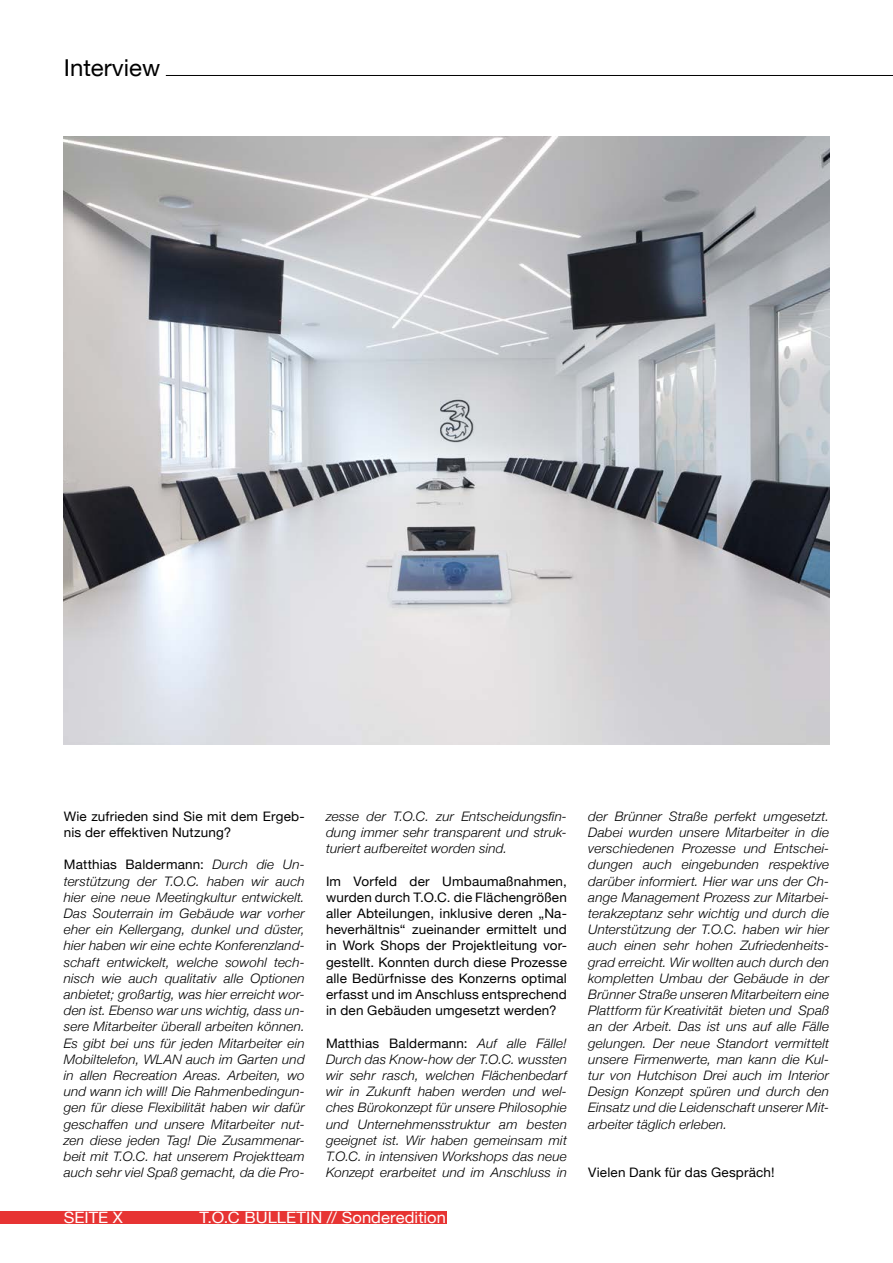
<style>
.page{position:relative;width:893px;height:1263px;background:#fff}
.page>*{position:absolute;margin:0;border:0;box-sizing:border-box;transform-origin:0 0}
.t1{font:23.25px "Helvetica Neue";color:#000}
.t2{font:15.6px "Helvetica Neue";letter-spacing:.005em;color:#fff;scale:1.05 1}
.t3{font:italic 300 13.05px/16.2px "Helvetica Neue";letter-spacing:.01em;color:#000;text-align:justify}
.t4{font:13.05px/16.2px "Helvetica Neue";letter-spacing:.015em;color:#000}
.s1{font-weight:400;font-style:normal}
</style>
<div class="page">
<div style="left:0;top:1211px;width:446px;height:13px;background:#e73433"></div>
<hr style="left:166px;top:75px;width:727px;height:1px;background:#000">
<img style="left:64px;top:136px;width:765px;height:608px">
<h1 class="t1" style="left:64px;top:51px;width:98px">Interview</h1>
<p class="t4" style="left:64px;top:809px;width:242px">Wie zufrieden sind Sie mit dem Ergeb&shy;nis der effektiven Nutzung?</p>
<p class="t3" style="left:64px;top:856px;width:242px"><span class="s1">Matthias Baldermann:</span> Durch die Un&shy;terstützung der T.O.C. haben wir auch hier eine neue Meetingkultur entwickelt.<br>Das Souterrain im Gebäude war vorher eher ein Kellergang, dunkel und düster, hier haben wir eine echte Konferenzland&shy;schaft entwickelt, welche sowohl tech&shy;nisch wie auch qualitativ alle Optionen anbietet; großartig, was hier erreicht wor&shy;den ist. Ebenso war uns wichtig, dass un&shy;sere Mitarbeiter überall arbeiten können.<br>Es gibt bei uns für jeden Mitarbeiter ein Mobiltelefon, WLAN auch im Garten und in allen Recreation Areas. Arbeiten, wo und wann ich will! Die Rahmenbedingun&shy;gen für diese Flexibilität haben wir dafür geschaffen und unsere Mitarbeiter nut&shy;zen diese jeden Tag! Die Zusammenar&shy;beit mit T.O.C. hat unserem Projektteam auch sehr viel Spaß gemacht, da die Pro-</p>
<p class="t3" style="left:326px;top:807px;width:242px">zesse der T.O.C. zur Entscheidungsfin&shy;dung immer sehr transparent und struk&shy;turiert aufbereitet worden sind.</p>
<p class="t4" style="left:326px;top:874px;width:242px;text-align:justify">Im Vorfeld der Umbaumaßnahmen, wurden durch T.O.C. die Flächengrößen aller Abteilungen, inklusive deren „Na&shy;heverhältnis“ zueinander ermittelt und in Work Shops der Projektleitung vor&shy;gestellt. Konnten durch diese Prozesse alle Bedürfnisse des Konzerns optimal erfasst und im Anschluss entsprechend in den Gebäuden umgesetzt werden?</p>
<p class="t3" style="left:326px;top:1034px;width:242px"><span class="s1">Matthias Baldermann:</span> Auf alle Fälle!<br>Durch das Know-how der T.O.C. wussten wir sehr rasch, welchen Flächenbedarf wir in Zukunft haben werden und wel&shy;ches Bürokonzept für unsere Philosophie und Unternehmensstruktur am besten geeignet ist. Wir haben gemeinsam mit T.O.C. in intensiven Workshops das neue Konzept erarbeitet und im Anschluss in</p>
<p class="t2" style="left:64px;top:1206px;width:58px">SEITE X</p>
<p class="t2" style="left:199px;top:1206px;width:236px">T.O.C BULLETIN // Sonderedition</p>
<p class="t3" style="left:588px;top:807px;width:242px">der Brünner Straße perfekt umgesetzt.<br>Dabei wurden unsere Mitarbeiter in die verschiedenen Prozesse und Entschei&shy;dungen auch eingebunden respektive darüber informiert. Hier war uns der Ch&shy;ange Management Prozess zur Mitarbei&shy;terakzeptanz sehr wichtig und durch die Unterstützung der T.O.C. haben wir hier auch einen sehr hohen Zufriedenheits&shy;grad erreicht. Wir wollten auch durch den kompletten Umbau der Gebäude in der Brünner Straße unseren Mitarbeitern eine Plattform für Kreativität bieten und Spaß an der Arbeit. Das ist uns auf alle Fälle gelungen. Der neue Standort vermittelt unsere Firmenwerte, man kann die Kul&shy;tur von Hutchison Drei auch im Interior Design Konzept spüren und durch den Einsatz und die Leidenschaft unserer Mit&shy;arbeiter täglich erleben.</p>
<p class="t4" style="left:588px;top:1165px;width:188px">Vielen Dank für das Gespräch!</p>
</div>
